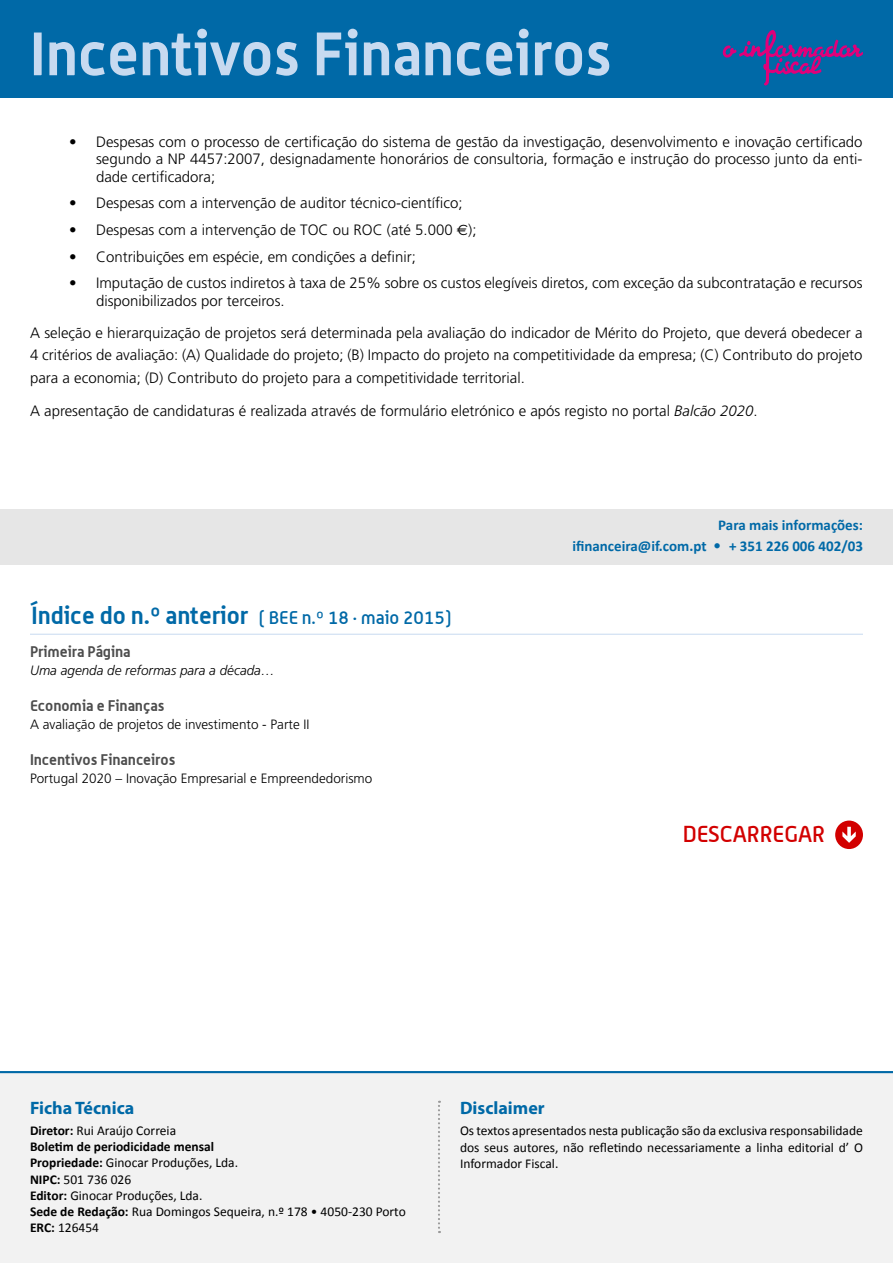
<style>
.page{position:relative;width:893px;height:1263px;background:#fff}
.page>*{position:absolute;margin:0;border:0;box-sizing:border-box;transform-origin:0 0}
.t1{font:700 60px "Alwyn";color:#c7daf0}
.t2{font:700 24px "Alwyn";color:#0069a7}
.t3{font:500 22.5px "Alwyn";color:#d20000}
.t4{font:700 18px "Myriad Pro";color:#0069a7}
.t5{font:300 15px/17.5px "Frutiger";color:#000;text-align:justify}
.t6{font:700 15px/21px "Calibri";color:#0069a7;text-align:right}
.t7{font:700 15px "Alwyn";color:#4d4d4d}
.t8{font:13.5px/16.2px "Calibri";color:#000;text-align:justify}
.t9{font:300 13.5px "Frutiger";color:#000}
.t10{font:italic 300 13.5px "Frutiger";color:#000}
.s1{font-family:"Euro Sans";font-weight:400}
.s2{font-style:italic}
.s3{font-weight:500;font-size:18px}
.s4{font-family:"Frutiger";font-weight:300}
.s5{font-weight:700}
</style>
<div class="page">
<div style="left:0;top:0;width:893px;height:98px;background:#0069a7"></div>
<div style="left:0;top:1071px;width:893px;height:192px;background:#f2f2f2"></div>
<hr style="left:0;top:1071px;width:893px;height:2px;background:#0069a7">
<svg style="left:438px;top:1101px;width:2px;height:132px"></svg>
<svg style="left:722px;top:30px;width:141px;height:56px"></svg>
<div style="left:0;top:509px;width:893px;height:56px;background:#e6e6e6"></div>
<div style="left:835px;top:820px;width:28px;height:29px;background:#d20000;border-radius:50%"></div>
<svg style="left:842px;top:827px;width:14px;height:16px"></svg>
<hr style="left:30px;top:634px;width:833px;height:1px;background:#c7daf0">
<h1 class="t1" style="left:30px;top:16px;width:583px">Incentivos Financeiros</h1>
<p class="t5" style="left:96px;top:133px;width:768px;text-indent:-27px">• Despesas com o processo de certificação do sistema de gestão da investigação, desenvolvimento e inovação certificado segundo a NP 4457:2007, designadamente honorários de consultoria, formação e instrução do processo junto da enti&shy;dade certificadora;</p>
<p class="t5" style="left:69px;top:194px;width:395px">• Despesas com a intervenção de auditor técnico-científico;</p>
<p class="t5" style="left:69px;top:221px;width:409px">• Despesas com a intervenção de TOC ou ROC (até 5.000 <span class="s1">€</span>);</p>
<p class="t5" style="left:69px;top:248px;width:349px">• Contribuições em espécie, em condições a definir;</p>
<p class="t5" style="left:96px;top:274px;width:768px;line-height:18px;text-indent:-27px">• Imputação de custos indiretos à taxa de 25% sobre os custos elegíveis diretos, com exceção da subcontratação e recursos disponibilizados por terceiros.</p>
<p class="t5" style="left:30px;top:321px;width:834px;line-height:22.5px">A seleção e hierarquização de projetos será determinada pela avaliação do indicador de Mérito do Projeto, que deverá obedecer a 4 critérios de avaliação: (A) Qualidade do projeto; (B) Impacto do projeto na competitividade da empresa; (C) Contributo do projeto para a economia; (D) Contributo do projeto para a competitividade territorial.</p>
<p class="t5" style="left:30px;top:402px;width:729px">A apresentação de candidaturas é realizada através de formulário eletrónico e após registo no portal <span class="s2">Balcão 2020</span>.</p>
<h2 class="t2" style="left:32px;top:600px;width:422px">Índice do n.º anterior <span class="s3">( BEE n.º 18 · maio 2015)</span></h2>
<p class="t7" style="left:30px;top:643px;width:102px">Primeira Página</p>
<p class="t10" style="left:30px;top:663px;width:246px">Uma agenda de reformas para a década…</p>
<p class="t7" style="left:30px;top:697px;width:136px">Economia e Finanças</p>
<p class="t9" style="left:30px;top:717px;width:281px">A avaliação de projetos de investimento - Parte II</p>
<p class="t7" style="left:30px;top:751px;width:147px">Incentivos Financeiros</p>
<p class="t9" style="left:30px;top:771px;width:344px">Portugal 2020 – Inovação Empresarial e Empreendedorismo</p>
<p class="t6" style="left:572px;top:514px;width:292px">Para mais informações:<br>ifinanceira@if.com.pt <span class="s4">•</span> + 351 226 006 402/03</p>
<h3 class="t3" style="left:683px;top:821px;width:144px">DESCARREGAR</h3>
<p class="t4" style="left:30px;top:1096px;width:106px">Ficha Técnica</p>
<p class="t8" style="left:30px;top:1122px;width:377px;text-align:left"><span class="s5">Diretor:</span> Rui Araújo Correia<br><span class="s5">Boletim de periodicidade mensal<br>Propriedade:</span> Ginocar Produções, Lda.<br><span class="s5">NIPC:</span> 501 736 026<br><span class="s5">Editor:</span> Ginocar Produções, Lda.<br><span class="s5">Sede de Redação:</span> Rua Domingos Sequeira, n.º 178 • 4050-230 Porto<br><span class="s5">ERC:</span> 126454</p>
<p class="t4" style="left:460px;top:1096px;width:86px">Disclaimer</p>
<p class="t8" style="left:460px;top:1122px;width:404px">Os textos apresentados nesta publicação são da exclusiva responsabilidade dos seus autores, não refletindo necessariamente a linha editorial d’ O Informador Fiscal.</p>
</div>
